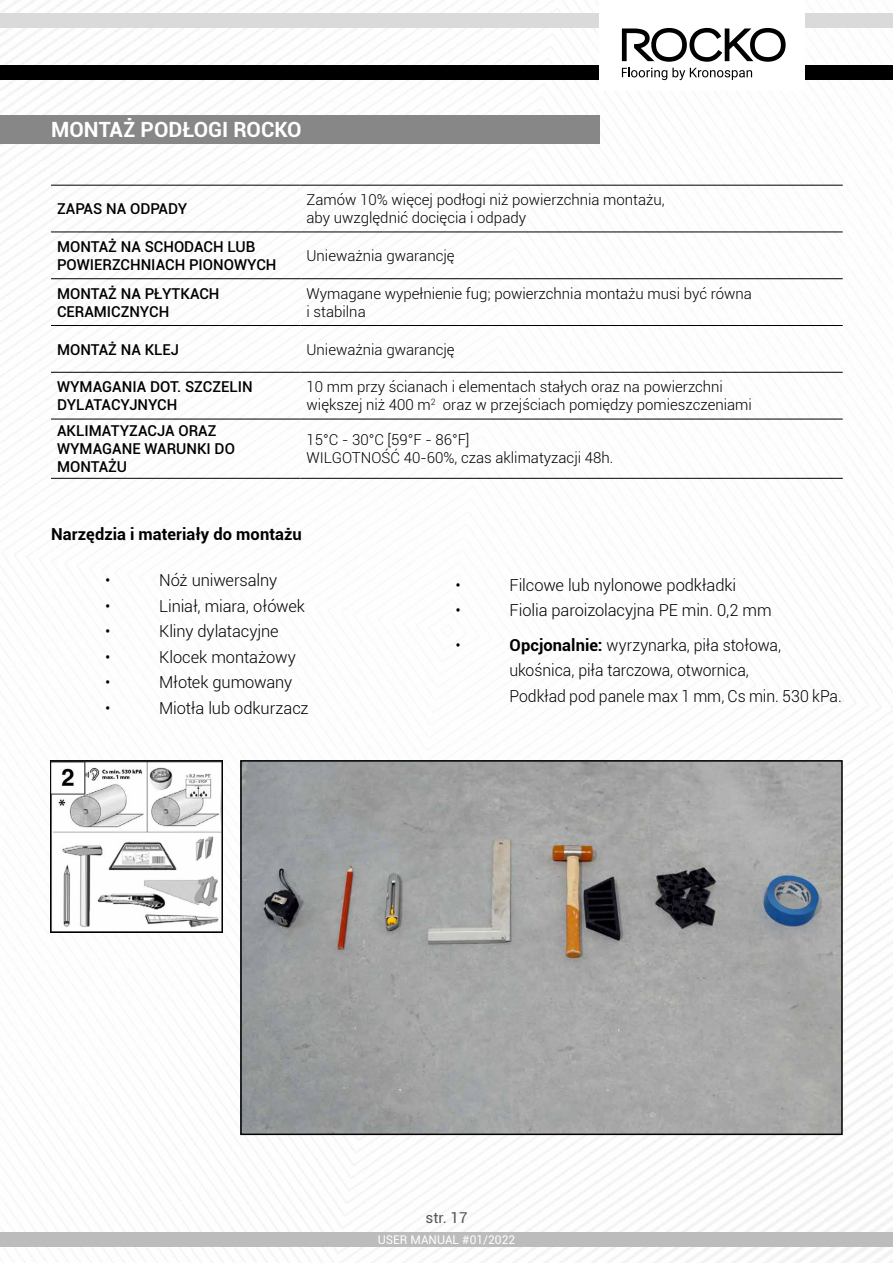
<style>
.page{position:relative;width:893px;height:1263px;background:#fff}
.page>*{position:absolute;margin:0;border:0;box-sizing:border-box;transform-origin:0 0}
.t1{font:700 21px "Roboto";color:#fff}
.t2{font:300 16.5px "Roboto";letter-spacing:-.005em;color:#000}
.t3{font:300 16.5px/25.5px "Roboto";letter-spacing:-.005em;color:#000;scale:.96 1}
.t4{font:700 16.5px "Roboto";letter-spacing:.005em;color:#000}
.t5{font:300 15px/18px "Roboto";color:#000}
.t6{font:500 15px/18px "Roboto";color:#000}
.t7{font:15px "Roboto";color:#575756}
.t8{font:12px "Roboto";color:#fff}
.s1{font-weight:700}
</style>
<div class="page">
<div style="left:0;top:13px;width:893px;height:15px;background:#dadada"></div>
<div style="left:0;top:65px;width:893px;height:15px;background:#000"></div>
<div style="left:600px;top:0;width:205px;height:90px;background:#fff"></div>
<div style="left:0;top:1232px;width:893px;height:15px;background:#bcbcbc"></div>
<svg style="left:622px;top:28px;width:164px;height:34px"></svg>
<svg style="left:622px;top:68px;width:130px;height:12px"></svg>
<div style="left:0;top:115px;width:600px;height:29px;background:#878787"></div>
<hr style="left:51px;top:185px;width:250px;height:1px;background:#000">
<hr style="left:301px;top:185px;width:542px;height:1px;background:#000">
<hr style="left:51px;top:232px;width:250px;height:1px;background:#000">
<hr style="left:301px;top:232px;width:542px;height:1px;background:#000">
<hr style="left:51px;top:278px;width:250px;height:1px;background:#000">
<hr style="left:301px;top:278px;width:542px;height:1px;background:#000">
<hr style="left:51px;top:325px;width:250px;height:1px;background:#000">
<hr style="left:301px;top:325px;width:542px;height:1px;background:#000">
<hr style="left:51px;top:372px;width:250px;height:1px;background:#000">
<hr style="left:301px;top:372px;width:542px;height:1px;background:#000">
<hr style="left:51px;top:419px;width:250px;height:1px;background:#000">
<hr style="left:301px;top:419px;width:542px;height:1px;background:#000">
<hr style="left:51px;top:478px;width:250px;height:1px;background:#000">
<hr style="left:301px;top:478px;width:542px;height:1px;background:#000">
<img style="left:50px;top:760px;width:173px;height:173px">
<img style="left:243px;top:763px;width:597px;height:369px">
<div style="left:240px;top:760px;width:603px;height:375px;border:2px solid #000"></div>
<h1 class="t1" style="left:51px;top:115px;width:252px">MONTAŻ PODŁOGI ROCKO</h1>
<p class="t6" style="left:57px;top:199px;width:132px">ZAPAS NA ODPADY</p>
<p class="t5" style="left:307px;top:190px;width:360px">Zamów 10% więcej podłogi niż powierzchnia montażu, aby uwzględnić docięcia i odpady</p>
<p class="t6" style="left:57px;top:237px;width:221px">MONTAŻ NA SCHODACH LUB<br>POWIERZCHNIACH PIONOWYCH</p>
<p class="t5" style="left:307px;top:246px;width:150px">Unieważnia gwarancję</p>
<p class="t6" style="left:57px;top:284px;width:164px">MONTAŻ NA PŁYTKACH<br>CERAMICZNYCH</p>
<p class="t5" style="left:307px;top:284px;width:447px">Wymagane wypełnienie fug; powierzchnia montażu musi być równa i stabilna</p>
<p class="t6" style="left:57px;top:340px;width:124px">MONTAŻ NA KLEJ</p>
<p class="t5" style="left:307px;top:340px;width:150px">Unieważnia gwarancję</p>
<p class="t6" style="left:57px;top:377px;width:197px">WYMAGANIA DOT. SZCZELIN<br>DYLATACYJNYCH</p>
<p class="t5" style="left:307px;top:377px;width:447px">10 mm przy ścianach i elementach stałych oraz na powierzchni większej niż 400 m<sup>2</sup> oraz w przejściach pomiędzy pomieszczeniami</p>
<p class="t6" style="left:57px;top:421px;width:179px">AKLIMATYZACJA ORAZ<br>WYMAGANE WARUNKI DO<br>MONTAŻU</p>
<p class="t5" style="left:307px;top:430px;width:308px">15°C - 30°C [59°F - 86°F]<br>WILGOTNOŚĆ 40-60%, czas aklimatyzacji 48h.</p>
<p class="t4" style="left:51px;top:522px;width:252px">Narzędzia i materiały do montażu</p>
<p class="t2" style="left:105px;top:569px;width:7px">•</p>
<p class="t2" style="left:159px;top:569px;width:120px">Nóż uniwersalny</p>
<p class="t2" style="left:105px;top:594px;width:7px">•</p>
<p class="t2" style="left:159px;top:594px;width:147px">Liniał, miara, ołówek</p>
<p class="t2" style="left:105px;top:620px;width:7px">•</p>
<p class="t2" style="left:159px;top:620px;width:121px">Kliny dylatacyjne</p>
<p class="t2" style="left:105px;top:645px;width:7px">•</p>
<p class="t2" style="left:159px;top:645px;width:138px">Klocek montażowy</p>
<p class="t2" style="left:105px;top:671px;width:7px">•</p>
<p class="t2" style="left:159px;top:671px;width:134px">Młotek gumowany</p>
<p class="t2" style="left:105px;top:696px;width:7px">•</p>
<p class="t2" style="left:159px;top:696px;width:151px">Miotła lub odkurzacz</p>
<p class="t2" style="left:456px;top:573px;width:7px">•</p>
<p class="t2" style="left:510px;top:573px;width:228px">Filcowe lub nylonowe podkładki</p>
<p class="t2" style="left:456px;top:599px;width:7px">•</p>
<p class="t2" style="left:510px;top:599px;width:264px">Fiolia paroizolacyjna PE min. 0,2 mm</p>
<p class="t2" style="left:456px;top:633px;width:7px">•</p>
<p class="t3" style="left:509px;top:631px;width:348px"><span class="s1">Opcjonalnie:</span> wyrzynarka, piła stołowa, ukośnica, piła tarczowa, otwornica,<br>Podkład pod panele max 1 mm, Cs min. 530 kPa.</p>
<p class="t7" style="left:426px;top:1207px;width:43px">str. 17</p>
<p class="t8" style="left:378px;top:1231px;width:139px">USER MANUAL #01/2022</p>
</div>
